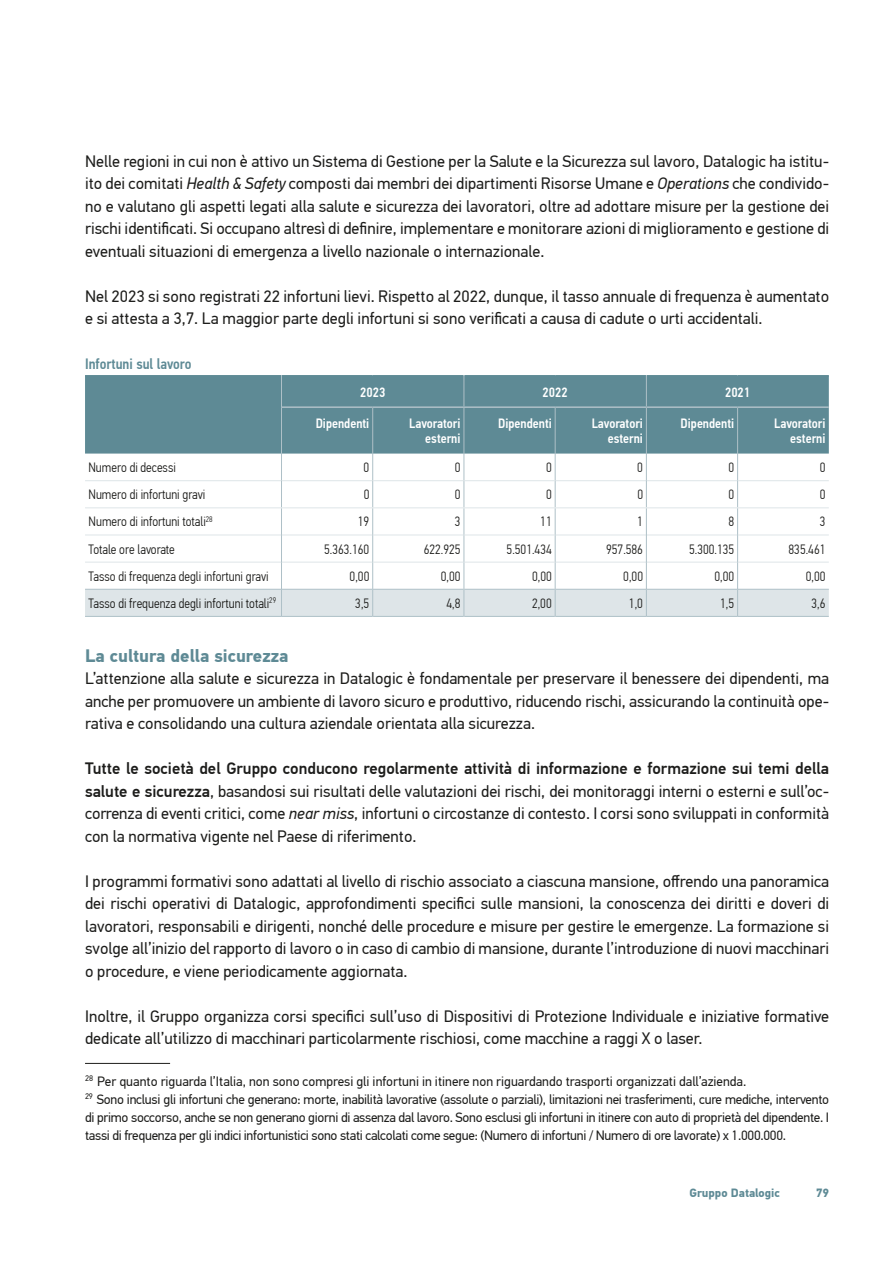
<style>
.page{position:relative;width:893px;height:1263px;background:#fff}
.page>*{position:absolute;margin:0;border:0;box-sizing:border-box;transform-origin:0 0}
.t1{font:700 18px "PF Din Text Pro";color:#5e8a95}
.t2{font:16.5px/22.5px "PF Din Text Pro";color:#1d1d1b;text-align:justify}
.t3{font:500 15px "PF Din Text Cond Pro";color:#5e8a95}
.t4{font:13.5px/18px "PF Din Text Pro";letter-spacing:-.02em;color:#1d1d1b}
.t5{font:300 13.5px "PF Din Text Cond Pro";color:#1d1d1b}
.t6{font:500 13.5px/15px "PF Din Text Cond Pro";color:#fff;text-align:right}
.t7{font:700 12px "PF Din Text Pro";color:#5e8a95}
.s1{font-style:italic}
.s2{font-weight:500}
</style>
<div class="page">
<div style="left:85px;top:377px;width:744px;height:77px;background:#5e8a95"></div>
<hr style="left:372px;top:408px;width:1px;height:46px;background:#aec0c7">
<hr style="left:464px;top:408px;width:1px;height:46px;background:#aec0c7">
<hr style="left:555px;top:408px;width:1px;height:46px;background:#aec0c7">
<hr style="left:646px;top:408px;width:1px;height:46px;background:#aec0c7">
<hr style="left:737px;top:408px;width:1px;height:46px;background:#aec0c7">
<hr style="left:647px;top:375px;width:91px;height:2px;background:#5e8a95">
<hr style="left:738px;top:375px;width:91px;height:2px;background:#5e8a95">
<hr style="left:464px;top:375px;width:91px;height:2px;background:#5e8a95">
<hr style="left:555px;top:375px;width:91px;height:2px;background:#5e8a95">
<hr style="left:646px;top:375px;width:1px;height:31px;background:#aec0c7">
<hr style="left:282px;top:375px;width:91px;height:2px;background:#5e8a95">
<hr style="left:373px;top:375px;width:91px;height:2px;background:#5e8a95">
<hr style="left:464px;top:375px;width:1px;height:31px;background:#aec0c7">
<hr style="left:282px;top:406px;width:91px;height:2px;background:#aec0c7">
<hr style="left:373px;top:406px;width:91px;height:2px;background:#aec0c7">
<hr style="left:464px;top:406px;width:91px;height:2px;background:#aec0c7">
<hr style="left:555px;top:406px;width:91px;height:2px;background:#aec0c7">
<hr style="left:646px;top:406px;width:92px;height:2px;background:#aec0c7">
<hr style="left:738px;top:406px;width:91px;height:2px;background:#aec0c7">
<hr style="left:85px;top:375px;width:196px;height:2px;background:#5e8a95">
<hr style="left:281px;top:375px;width:1px;height:32px;background:#aec0c7">
<hr style="left:281px;top:407px;width:1px;height:47px;background:#aec0c7">
<svg style="left:85px;top:454px;width:744px;height:163px"></svg>
<hr style="left:85px;top:616px;width:196px;height:1px;background:#aec0c7">
<hr style="left:282px;top:616px;width:90px;height:1px;background:#aec0c7">
<hr style="left:373px;top:616px;width:91px;height:1px;background:#aec0c7">
<hr style="left:464px;top:616px;width:91px;height:1px;background:#aec0c7">
<hr style="left:555px;top:616px;width:91px;height:1px;background:#aec0c7">
<hr style="left:647px;top:616px;width:90px;height:1px;background:#aec0c7">
<hr style="left:738px;top:616px;width:91px;height:1px;background:#aec0c7">
<hr style="left:85px;top:507px;width:196px;height:1px;background:#dee5e8">
<hr style="left:281px;top:507px;width:92px;height:1px;background:#dee5e8">
<hr style="left:373px;top:507px;width:91px;height:1px;background:#dee5e8">
<hr style="left:464px;top:507px;width:91px;height:1px;background:#dee5e8">
<hr style="left:555px;top:507px;width:91px;height:1px;background:#dee5e8">
<hr style="left:646px;top:507px;width:92px;height:1px;background:#dee5e8">
<hr style="left:738px;top:507px;width:91px;height:1px;background:#dee5e8">
<hr style="left:85px;top:1063px;width:85px;height:1px;background:#1d1d1b">
<p class="t2" style="left:85px;top:150px;width:746px">Nelle regioni in cui non è attivo un Sistema di Gestione per la Salute e la Sicurezza sul lavoro, Datalogic ha istitu&shy;ito dei comitati <span class="s1">Health &amp; Safety</span> composti dai membri dei dipartimenti Risorse Umane e <span class="s1">Operations</span> che condivido&shy;no e valutano gli aspetti legati alla salute e sicurezza dei lavoratori, oltre ad adottare misure per la gestione dei rischi identificati. Si occupano altresì di definire, implementare e monitorare azioni di miglioramento e gestione di eventuali situazioni di emergenza a livello nazionale o internazionale.</p>
<p class="t2" style="left:85px;top:285px;width:746px">Nel 2023 si sono registrati 22 infortuni lievi. Rispetto al 2022, dunque, il tasso annuale di frequenza è aumentato e si attesta a 3,7. La maggior parte degli infortuni si sono verificati a causa di cadute o urti accidentali.</p>
<p class="t3" style="left:85px;top:355px;width:108px">Infortuni sul lavoro</p>
<p class="t6" style="left:360px;top:384px;width:27px">2023</p>
<p class="t6" style="left:543px;top:384px;width:27px">2022</p>
<p class="t6" style="left:725px;top:384px;width:27px">2021</p>
<p class="t6" style="left:316px;top:416px;width:55px">Dipendenti</p>
<p class="t6" style="left:409px;top:416px;width:53px">Lavoratori esterni</p>
<p class="t6" style="left:498px;top:416px;width:55px">Dipendenti</p>
<p class="t6" style="left:592px;top:416px;width:53px">Lavoratori esterni</p>
<p class="t6" style="left:681px;top:416px;width:55px">Dipendenti</p>
<p class="t6" style="left:774px;top:416px;width:53px">Lavoratori esterni</p>
<p class="t5" style="left:88px;top:460px;width:89px">Numero di decessi</p>
<p class="t5" style="left:364px;top:460px;width:7px">0</p>
<p class="t5" style="left:455px;top:460px;width:7px">0</p>
<p class="t5" style="left:546px;top:460px;width:7px">0</p>
<p class="t5" style="left:637px;top:460px;width:7px">0</p>
<p class="t5" style="left:728px;top:460px;width:7px">0</p>
<p class="t5" style="left:820px;top:460px;width:7px">0</p>
<p class="t5" style="left:89px;top:487px;width:118px">Numero di infortuni gravi</p>
<p class="t5" style="left:364px;top:487px;width:7px">0</p>
<p class="t5" style="left:455px;top:487px;width:7px">0</p>
<p class="t5" style="left:546px;top:487px;width:7px">0</p>
<p class="t5" style="left:637px;top:487px;width:7px">0</p>
<p class="t5" style="left:729px;top:487px;width:7px">0</p>
<p class="t5" style="left:820px;top:487px;width:7px">0</p>
<p class="t5" style="left:89px;top:514px;width:126px">Numero di infortuni totali<sup>28</sup></p>
<p class="t5" style="left:358px;top:514px;width:13px">19</p>
<p class="t5" style="left:455px;top:514px;width:7px">3</p>
<p class="t5" style="left:540px;top:514px;width:13px">11</p>
<p class="t5" style="left:637px;top:514px;width:7px">1</p>
<p class="t5" style="left:728px;top:514px;width:7px">8</p>
<p class="t5" style="left:820px;top:514px;width:7px">3</p>
<p class="t5" style="left:88px;top:541px;width:88px">Totale ore lavorate</p>
<p class="t5" style="left:324px;top:541px;width:47px">5.363.160</p>
<p class="t5" style="left:424px;top:541px;width:38px">622.925</p>
<p class="t5" style="left:507px;top:541px;width:47px">5.501.434</p>
<p class="t5" style="left:606px;top:541px;width:38px">957.586</p>
<p class="t5" style="left:689px;top:541px;width:47px">5.300.135</p>
<p class="t5" style="left:789px;top:541px;width:38px">835.461</p>
<p class="t5" style="left:89px;top:568px;width:182px">Tasso di frequenza degli infortuni gravi</p>
<p class="t5" style="left:350px;top:568px;width:21px">0,00</p>
<p class="t5" style="left:441px;top:568px;width:21px">0,00</p>
<p class="t5" style="left:532px;top:568px;width:21px">0,00</p>
<p class="t5" style="left:623px;top:568px;width:21px">0,00</p>
<p class="t5" style="left:714px;top:568px;width:21px">0,00</p>
<p class="t5" style="left:806px;top:568px;width:21px">0,00</p>
<p class="t5" style="left:89px;top:595px;width:189px">Tasso di frequenza degli infortuni totali<sup>29</sup></p>
<p class="t5" style="left:355px;top:595px;width:16px">3,5</p>
<p class="t5" style="left:446px;top:595px;width:16px">4,8</p>
<p class="t5" style="left:532px;top:595px;width:21px">2,00</p>
<p class="t5" style="left:629px;top:595px;width:16px">1,0</p>
<p class="t5" style="left:720px;top:595px;width:16px">1,5</p>
<p class="t5" style="left:811px;top:595px;width:16px">3,6</p>
<p class="t1" style="left:85px;top:644px;width:205px">La cultura della sicurezza</p>
<p class="t2" style="left:85px;top:667px;width:746px">L’attenzione alla salute e sicurezza in Datalogic è fondamentale per preservare il benessere dei dipendenti, ma anche per promuovere un ambiente di lavoro sicuro e produttivo, riducendo rischi, assicurando la continuità ope&shy;rativa e consolidando una cultura aziendale orientata alla sicurezza.</p>
<p class="t2" style="left:85px;top:757px;width:746px"><span class="s2">Tutte le società del Gruppo conducono regolarmente attività di informazione e formazione sui temi della salute e sicurezza</span>, basandosi sui risultati delle valutazioni dei rischi, dei monitoraggi interni o esterni e sull’oc&shy;correnza di eventi critici, come <span class="s1">near miss</span>, infortuni o circostanze di contesto. I corsi sono sviluppati in conformità con la normativa vigente nel Paese di riferimento.</p>
<p class="t2" style="left:85px;top:870px;width:746px">I programmi formativi sono adattati al livello di rischio associato a ciascuna mansione, offrendo una panoramica dei rischi operativi di Datalogic, approfondimenti specifici sulle mansioni, la conoscenza dei diritti e doveri di lavoratori, responsabili e dirigenti, nonché delle procedure e misure per gestire le emergenze. La formazione si svolge all’inizio del rapporto di lavoro o in caso di cambio di mansione, durante l’introduzione di nuovi macchinari o procedure, e viene periodicamente aggiornata.</p>
<p class="t2" style="left:85px;top:1005px;width:746px">Inoltre, il Gruppo organizza corsi specifici sull’uso di Dispositivi di Protezione Individuale e iniziative formative dedicate all’utilizzo di macchinari particolarmente rischiosi, come macchine a raggi X o laser.</p>
<p class="t4" style="left:85px;top:1072px;width:746px"><sup>28</sup> Per quanto riguarda l’Italia, non sono compresi gli infortuni in itinere non riguardando trasporti organizzati dall’azienda.<br><sup>29</sup> Sono inclusi gli infortuni che generano: morte, inabilità lavorative (assolute o parziali), limitazioni nei trasferimenti, cure mediche, intervento di primo soccorso, anche se non generano giorni di assenza dal lavoro. Sono esclusi gli infortuni in itinere con auto di proprietà del dipendente. I tassi di frequenza per gli indici infortunistici sono stati calcolati come segue: (Numero di infortuni / Numero di ore lavorate) x 1.000.000.</p>
<p class="t7" style="left:689px;top:1185px;width:92px">Gruppo Datalogic</p>
<p class="t7" style="left:816px;top:1185px;width:15px">79</p>
</div>
